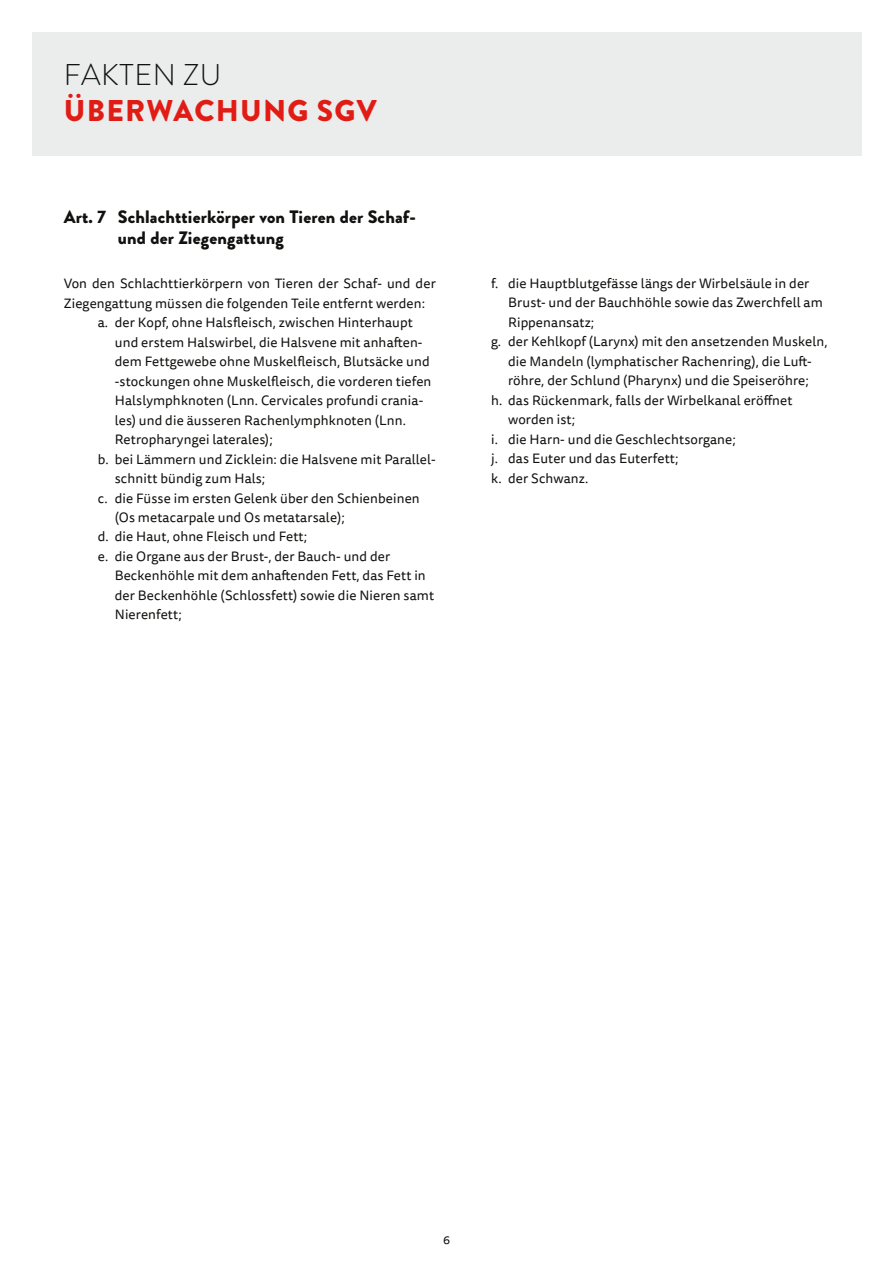
<style>
.page{position:relative;width:893px;height:1263px;background:#fff}
.page>*{position:absolute;margin:0;border:0;box-sizing:border-box;transform-origin:0 0}
.t1{font:900 30px "Brandon Grotesque";letter-spacing:.04em;color:#e11c15}
.t2{font:300 30px "Brandon Grotesque";letter-spacing:.02em;color:#11110f}
.t3{font:900 18px/21px "Brandon Grotesque";letter-spacing:.01em;color:#11110f}
.t4{font:13.5px "Tisa Sans Pro";letter-spacing:.01em;color:#11110f}
.t5{font:12px "Tisa Sans Pro";color:#11110f}
</style>
<div class="page">
<div style="left:32px;top:32px;width:829px;height:123px;background:#ebecec"></div>
<h1 class="t2" style="left:64px;top:54px;width:159px">FAKTEN ZU</h1>
<h1 class="t1" style="left:64px;top:89px;width:314px">ÜBERWACHUNG SGV</h1>
<h2 class="t3" style="left:118px;top:207px;width:300px;text-indent:-54px">Art. 7 Schlachttierkörper von Tieren der Schaf&shy;und der Ziegengattung</h2>
<p class="t4" style="left:64px;top:274px;width:374px">Von den Schlachttierkörpern von Tieren der Schaf- und der</p>
<p class="t4" style="left:64px;top:294px;width:363px">Ziegengattung müssen die folgenden Teile entfernt werden:</p>
<p class="t4" style="left:98px;top:313px;width:317px">a. der Kopf, ohne Halsfleisch, zwischen Hinterhaupt</p>
<p class="t4" style="left:115px;top:333px;width:309px">und erstem Halswirbel, die Halsvene mit anhaften-</p>
<p class="t4" style="left:115px;top:352px;width:316px">dem Fettgewebe ohne Muskelfleisch, Blutsäcke und</p>
<p class="t4" style="left:115px;top:372px;width:318px">-stockungen ohne Muskelfleisch, die vorderen tiefen</p>
<p class="t4" style="left:115px;top:391px;width:310px">Halslymphknoten (Lnn. Cervicales profundi crania-</p>
<p class="t4" style="left:115px;top:411px;width:293px">les) und die äusseren Rachenlymphknoten (Lnn.</p>
<p class="t4" style="left:115px;top:430px;width:159px">Retropharyngei laterales);</p>
<p class="t4" style="left:98px;top:450px;width:340px">b. bei Lämmern und Zicklein: die Halsvene mit Parallel-</p>
<p class="t4" style="left:115px;top:469px;width:152px">schnitt bündig zum Hals;</p>
<p class="t4" style="left:98px;top:489px;width:323px">c. die Füsse im ersten Gelenk über den Schienbeinen</p>
<p class="t4" style="left:115px;top:508px;width:231px">(Os metacarpale und Os metatarsale);</p>
<p class="t4" style="left:98px;top:528px;width:211px">d. die Haut, ohne Fleisch und Fett;</p>
<p class="t4" style="left:98px;top:547px;width:294px">e. die Organe aus der Brust-, der Bauch- und der</p>
<p class="t4" style="left:115px;top:567px;width:312px">Beckenhöhle mit dem anhaftenden Fett, das Fett in</p>
<p class="t4" style="left:115px;top:586px;width:321px">der Beckenhöhle (Schlossfett) sowie die Nieren samt</p>
<p class="t4" style="left:115px;top:606px;width:68px">Nierenfett;</p>
<p class="t4" style="left:491px;top:274px;width:320px">f. die Hauptblutgefässe längs der Wirbelsäule in der</p>
<p class="t4" style="left:508px;top:294px;width:316px">Brust- und der Bauchhöhle sowie das Zwerchfell am</p>
<p class="t4" style="left:508px;top:313px;width:88px">Rippenansatz;</p>
<p class="t4" style="left:491px;top:333px;width:338px">g. der Kehlkopf (Larynx) mit den ansetzenden Muskeln,</p>
<p class="t4" style="left:508px;top:352px;width:305px">die Mandeln (lymphatischer Rachenring), die Luft-</p>
<p class="t4" style="left:508px;top:372px;width:302px">röhre, der Schlund (Pharynx) und die Speiseröhre;</p>
<p class="t4" style="left:491px;top:391px;width:303px">h. das Rückenmark, falls der Wirbelkanal eröffnet</p>
<p class="t4" style="left:508px;top:411px;width:69px">worden ist;</p>
<p class="t4" style="left:491px;top:430px;width:246px">i. die Harn- und die Geschlechtsorgane;</p>
<p class="t4" style="left:491px;top:450px;width:189px">j. das Euter und das Euterfett;</p>
<p class="t4" style="left:491px;top:469px;width:99px">k. der Schwanz.</p>
<p class="t5" style="left:443px;top:1231px;width:8px">6</p>
</div>
